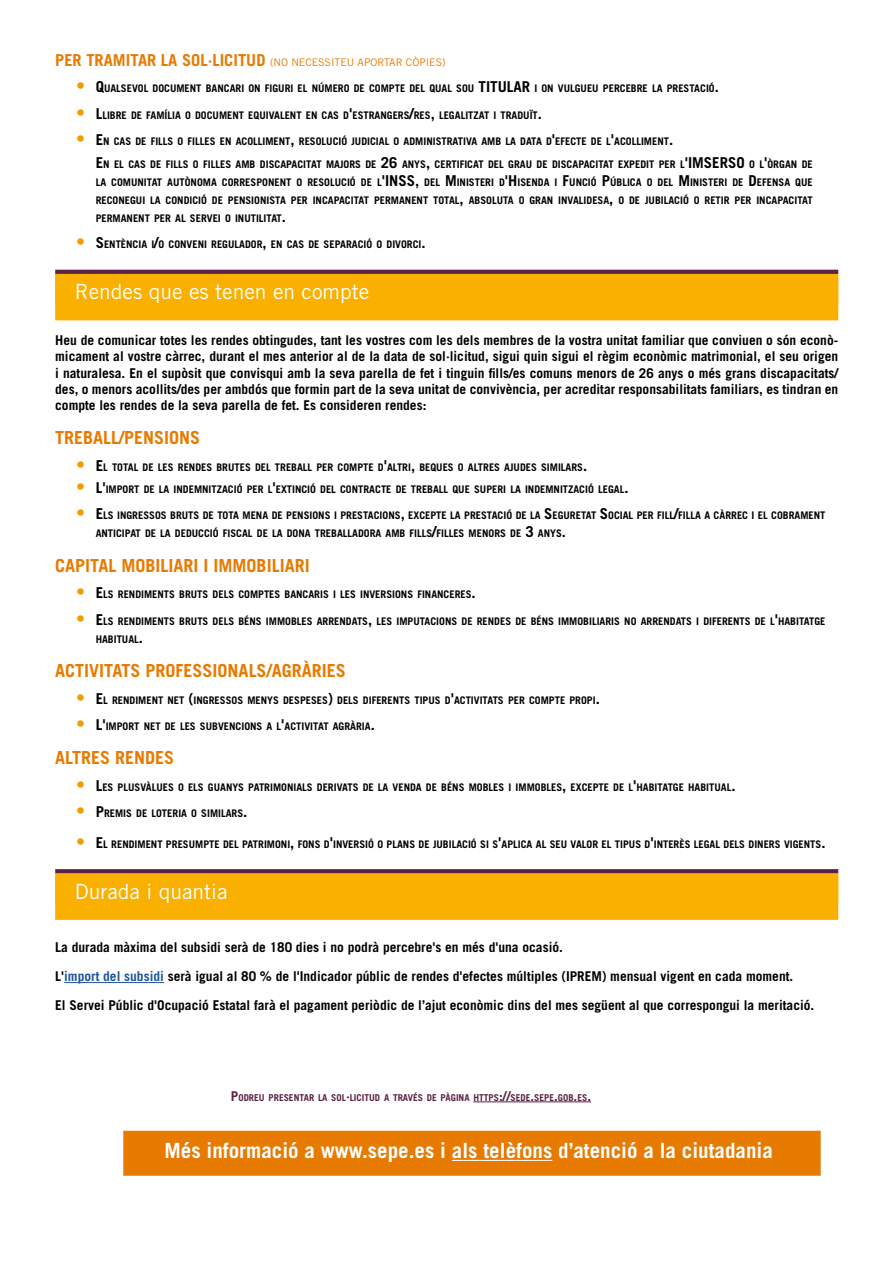
<style>
.page{position:relative;width:893px;height:1263px;background:#fff}
.page>*{position:absolute;margin:0;border:0;box-sizing:border-box;transform-origin:0 0}
.t1{font:700 21px "Trade Gothic LT Std";color:#fff}
.t2{font:21px "Trade Gothic LT Std";color:#fff}
.t3{font:700 18px "Trade Gothic LT Std";color:#e77a00}
.t4{font:700 13.5px/16.2px "Trade Gothic LT Std";color:#000;text-align:justify}
.t5{font:700 10.5px/18px "Trade Gothic LT Std";color:#000}
.t6{font:10.5px "Trade Gothic LT Std";color:#e77a00}
.t7{font:700 9.45px "Trade Gothic LT Std";color:#5c2244}
.s1{font-weight:700;font-size:16.5px}
.s2{font-weight:400;font-size:18px;color:#f59a00}
.s3{font-size:15px}
.s4{color:#20549c}
.s5{font-size:13.5px}
</style>
<div class="page">
<svg style="left:55px;top:270px;width:783px;height:4px;background:#602642"></svg>
<div style="left:55px;top:274px;width:783px;height:46px;background:#f9b000"></div>
<div style="left:55px;top:869px;width:783px;height:5px;background:#5c2244"></div>
<div style="left:55px;top:873px;width:783px;height:47px;background:#f9b000"></div>
<hr style="left:64px;top:982px;width:100px;height:1px;background:#20549c">
<div style="left:123px;top:1131px;width:698px;height:45px;background:#e77a00"></div>
<hr style="left:452px;top:1160px;width:100px;height:1px;background:#fff">
<hr style="left:473px;top:1101px;width:118px;height:1px;background:#5c2244">
<p class="t6" style="left:55px;top:56px;width:392px"><span class="s1">PER TRAMITAR LA SOL·LICITUD</span> (NO NECESSITEU APORTAR CÒPIES)</p>
<p class="t5" style="left:76px;top:79px;width:411px"><span class="s2">•</span> <span class="s3">Q</span>UALSEVOL DOCUMENT BANCARI ON FIGURI EL NÚMERO DE COMPTE DEL QUAL SOU <span class="s3">TITU</span></p>
<p class="t5" style="left:507px;top:79px;width:214px"><span class="s3">LAR</span> I ON VULGUEU PERCEBRE LA PRESTACIÓ<span class="s3">.</span></p>
<p class="t5" style="left:76px;top:106px;width:467px"><span class="s2">•</span> <span class="s3">L</span>LIBRE DE FAMÍLIA O DOCUMENT EQUIVALENT EN CAS D<span class="s3">'</span>ESTRANGERS<span class="s3">/</span>RES<span class="s3">,</span> LEGALITZAT I TRADUÏT<span class="s3">.</span></p>
<p class="t5" style="left:96px;top:130px;width:602px;line-height:22.2px;text-indent:-20px"><span class="s2">•</span> <span class="s3">E</span>N CAS DE FILLS O FILLES EN ACOLLIMENT<span class="s3">,</span> RESOLUCIÓ JUDICIAL O ADMINISTRATIVA AMB LA DATA D<span class="s3">'</span>EFECTE DE L<span class="s3">'</span>ACOLLIMENT<span class="s3">.<br>E</span> N EL CAS DE FILLS O FILLES AMB DISCAPACITAT MAJORS DE <span class="s3">26</span> ANYS<span class="s3">,</span> CERTIFICAT DEL GRAU DE DISCAPACITAT EXPEDIT PER L<span class="s3">'IMSERSO</span></p>
<p class="t5" style="left:749px;top:155px;width:65px">O L<span class="s3">'</span>ÒRGAN DE</p>
<p class="t5" style="left:96px;top:173px;width:298px">LA COMUNITAT AUTÒNOMA CORRESPONENT O RESOLUCIÓ DE L<span class="s3">'INSS</span></p>
<p class="t5" style="left:96px;top:173px;width:718px;text-align:justify;text-indent:319px"><span class="s3">,</span> DEL <span class="s3">M</span> INISTERI D<span class="s3">'H</span>ISENDA I <span class="s3">F</span>UNCIÓ <span class="s3">P</span>ÚBLICA O DEL <span class="s3">M</span> INISTERI DE <span class="s3">D</span>EFENSA QUE RECONEGUI LA CONDICIÓ DE PENSIONISTA PER INCAPACITAT PERMANENT TOTAL<span class="s3">,</span> ABSOLUTA O GRAN INVALIDESA<span class="s3">,</span> O DE JUBILACIÓ O RETIR PER INCAPACITAT PERMANENT PER AL SERVEI O INUTILITAT<span class="s3">.</span></p>
<p class="t5" style="left:76px;top:235px;width:351px"><span class="s2">•</span> <span class="s3">S</span>ENTÈNCIA I<span class="s3">/</span>O CONVENI REGULADOR<span class="s3">,</span> EN CAS DE SEPARACIÓ O DIVORCI<span class="s3">.</span></p>
<h1 class="t2" style="left:75px;top:279px;width:296px">Rendes que es tenen en compte</h1>
<p class="t4" style="left:55px;top:332px;width:785px">Heu de comunicar totes les rendes obtingudes, tant les vostres com les dels membres de la vostra unitat familiar que conviuen o són econò&shy;micament al vostre càrrec, durant el mes anterior al de la data de sol·licitud, sigui quin sigui el règim econòmic matrimonial, el seu origen i naturalesa. En el supòsit que convisqui amb la seva parella de fet i tinguin fills/es comuns menors de 26 anys o més grans discapacitats/ des, o menors acollits/des per ambdós que formin part de la seva unitat de convivència, per acreditar responsabilitats familiars, es tindran en compte les rendes de la seva parella de fet. Es consideren rendes:</p>
<h2 class="t3" style="left:55px;top:427px;width:147px">TREBALL/PENSIONS</h2>
<p class="t5" style="left:76px;top:458px;width:513px"><span class="s2">•</span> <span class="s3">E</span>L TOTAL DE LES RENDES BRUTES DEL TREBALL PER COMPTE D<span class="s3">'</span>ALTRI<span class="s3">,</span> BEQUES O ALTRES AJUDES SIMILARS<span class="s3">.</span></p>
<p class="t5" style="left:76px;top:480px;width:554px"><span class="s2">•</span> <span class="s3">L'</span>IMPORT DE LA INDEMNITZACIÓ PER L<span class="s3">'</span>EXTINCIÓ DEL CONTRACTE DE TREBALL QUE SUPERI LA INDEMNITZACIÓ LEGAL<span class="s3">.</span></p>
<p class="t5" style="left:96px;top:506px;width:731px;text-indent:-20px"><span class="s2">•</span> <span class="s3">E</span>LS INGRESSOS BRUTS DE TOTA MENA DE PENSIONS I PRESTACIONS<span class="s3">,</span> EXCEPTE LA PRESTACIÓ DE LA <span class="s3">S</span>EGURETAT <span class="s3">S</span>OCIAL PER FILL<span class="s3">/</span>FILLA A CÀRREC I EL COBRAMENT<br>ANTICIPAT DE LA DEDUCCIÓ FISCAL DE LA DONA TREBALLADORA AMB FILLS<span class="s3">/</span>FILLES MENORS DE <span class="s3">3</span> ANYS<span class="s3">.</span></p>
<h2 class="t3" style="left:55px;top:554px;width:256px">CAPITAL MOBILIARI I IMMOBILIARI</h2>
<p class="t5" style="left:76px;top:585px;width:401px"><span class="s2">•</span> <span class="s3">E</span>LS RENDIMENTS BRUTS DELS COMPTES BANCARIS I LES INVERSIONS FINANCERES<span class="s3">.</span></p>
<p class="t5" style="left:96px;top:612px;width:731px;text-indent:-20px"><span class="s2">•</span> <span class="s3">E</span>LS RENDIMENTS BRUTS DELS BÉNS IMMOBLES ARRENDATS<span class="s3">,</span> LES IMPUTACIONS DE RENDES DE BÉNS IMMOBILIARIS NO ARRENDATS I DIFERENTS DE L<span class="s3">'</span>HABITATGE<br>HABITUAL<span class="s3">.</span></p>
<h2 class="t3" style="left:55px;top:659px;width:292px">ACTIVITATS PROFESSIONALS/AGRÀRIES</h2>
<p class="t5" style="left:76px;top:691px;width:525px"><span class="s2">•</span> <span class="s3">E</span>L RENDIMENT NET <span class="s3">(</span>INGRESSOS MENYS DESPESES<span class="s3">)</span> DELS DIFERENTS TIPUS D<span class="s3">'</span>ACTIVITATS PER COMPTE PROPI<span class="s3">.</span></p>
<p class="t5" style="left:76px;top:717px;width:300px"><span class="s2">•</span> <span class="s3">L'</span>IMPORT NET DE LES SUBVENCIONS A L<span class="s3">'</span>ACTIVITAT AGRÀRIA<span class="s3">.</span></p>
<h2 class="t3" style="left:55px;top:747px;width:121px">ALTRES RENDES</h2>
<p class="t5" style="left:76px;top:778px;width:661px"><span class="s2">•</span> <span class="s3">L</span>ES PLUSVÀLUES O ELS GUANYS PATRIMONIALS DERIVATS DE LA VENDA DE BÉNS MOBLES I IMMOBLES<span class="s3">,</span> EXCEPTE DE L<span class="s3">'</span>HABITATGE HABITUAL<span class="s3">.</span></p>
<p class="t5" style="left:76px;top:804px;width:173px"><span class="s2">•</span> <span class="s3">P</span>REMIS DE LOTERIA O SIMILARS<span class="s3">.</span></p>
<p class="t5" style="left:76px;top:835px;width:751px"><span class="s2">•</span> <span class="s3">E</span>L RENDIMENT PRESUMPTE DEL PATRIMONI<span class="s3">,</span> FONS D<span class="s3">'</span>INVERSIÓ O PLANS DE JUBILACIÓ SI S<span class="s3">'</span>APLICA AL SEU VALOR EL TIPUS D<span class="s3">'</span>INTERÈS LEGAL DELS DINERS VIGENTS<span class="s3">.</span></p>
<h1 class="t2" style="left:75px;top:879px;width:154px">Durada i quantia</h1>
<p class="t4" style="left:55px;top:933px;width:761px;line-height:29px;text-align:left">La durada màxima del subsidi serà de 180 dies i no podrà percebre's en més d'una ocasió.<br>L'<span class="s4">import del subsidi</span> serà igual al 80 % de l'Indicador públic de rendes d'efectes múltiples (IPREM) mensual vigent en cada moment.<br>El Servei Públic d'Ocupació Estatal farà el pagament periòdic de l’ajut econòmic dins del mes següent al que correspongui la meritació.</p>
<p class="t7" style="left:231px;top:1091px;width:362px"><span class="s5">P</span>ODREU PRESENTAR LA SOL<span class="s5">·</span>LICITUD A TRAVÉS DE PÀGINA HTTPS<span class="s5">://</span>SEDE<span class="s5">.</span>SEPE<span class="s5">.</span>GOB<span class="s5">.</span>ES<span class="s5">.</span></p>
<h1 class="t1" style="left:165px;top:1138px;width:610px">Més informació a www.sepe.es i als telèfons d’atenció a la ciutadania</h1>
</div>
